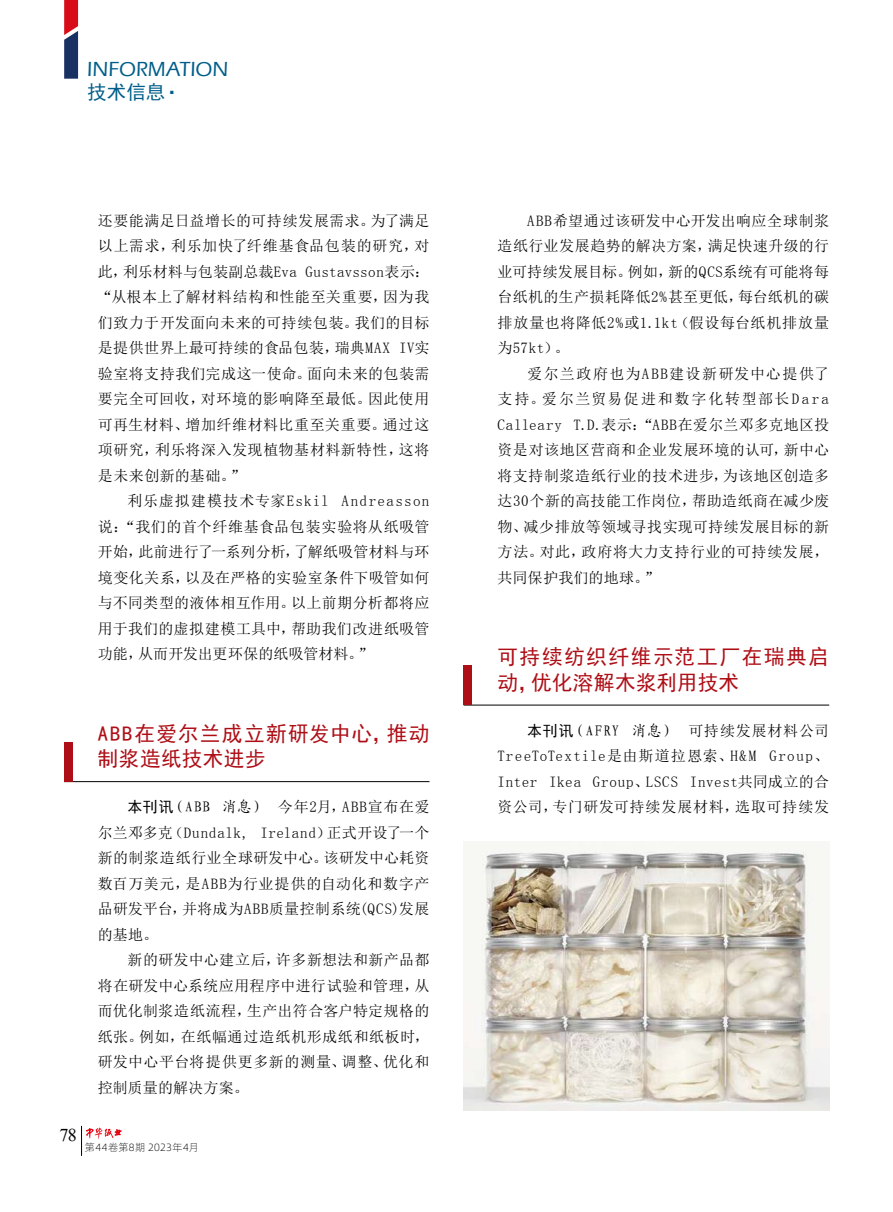
<style>
.page{position:relative;width:893px;height:1212px;background:#fff}
.page>*{position:absolute;margin:0;border:0;box-sizing:border-box;transform-origin:0 0}
.t1{font:21px/25.5px "Sim Hei";letter-spacing:.06em;color:#ae0e16}
.t2{font:500 21px "Eras ITC";color:#005e8a}
.t3{font:19.5px "Sim Hei";color:#005e8a}
.t4{font:18px "Times New Roman";color:#000}
.t5{font:15px/25.5px "Sim Sun";letter-spacing:.03em;color:#000;text-align:justify}
.t6{font:10.5px "Alibaba Pu Hui Ti 2 35 Thin";letter-spacing:.035em;color:#000}
.s1{font-size:21px}
.s2{font-family:"Sim Hei"}
.s3{font-family:"Kai Ti GB2312"}
</style>
<div class="page">
<hr style="left:64px;top:781px;width:365px;height:1px;background:#000">
<div style="left:64px;top:742px;width:8px;height:40px;background:#ae0e16"></div>
<hr style="left:464px;top:705px;width:365px;height:1px;background:#000">
<div style="left:463px;top:665px;width:9px;height:40px;background:#ae0e16"></div>
<img style="left:463px;top:841px;width:366px;height:270px">
<svg style="left:64px;top:0;width:14px;height:79px"></svg>
<hr style="left:81px;top:1126px;width:1px;height:30px;background:#000">
<svg style="left:96px;top:1127px;width:6px;height:6px"></svg>
<h1 class="t2" style="left:87px;top:58px;width:62px">INFORMATI</h1>
<h1 class="t2" style="left:196px;top:58px;width:32px">ON</h1>
<h2 class="t3" style="left:87px;top:82px;width:97px">技术信息<span class="s1">·</span></h2>
<p class="t5" style="left:98px;top:207px;width:333px">还要能满足日益增长的可持续发展需求。为了满足以上需求，利乐加快了纤维基食品包装的研究，对此，利乐材料与包装副总裁Eva Gustavsson表示：“从根本上了解材料结构和性能至关重要，因为我们致力于开发面向未来的可持续包装。我们的目标是提供世界上最可持续的食品包装，瑞典MAX IV实验室将支持我们完成这一使命。面向未来的包装需要完全可回收，对环境的影响降至最低。因此使用可再生材料、增加纤维材料比重至关重要。通过这项研究，利乐将深入发现植物基材料新特性，这将是未来创新的基础。”</p>
<p class="t5" style="left:98px;top:488px;width:333px;text-indent:30px">利乐虚拟建模技术专家Eskil Andreasson说：“我们的首个纤维基食品包装实验将从纸吸管开始，此前进行了一系列分析，了解纸吸管材料与环境变化关系，以及在严格的实验室条件下吸管如何与不同类型的液体相互作用。以上前期分析都将应用于我们的虚拟建模工具中，帮助我们改进纸吸管功能，从而开发出更环保的纸吸管材料。”</p>
<h1 class="t1" style="left:98px;top:721px;width:333px">ABB在爱尔兰成立新研发中心，推动制浆造纸技术进步</h1>
<p class="t5" style="left:98px;top:794px;width:333px;text-indent:30px"><span class="s2">本刊讯</span><span class="s3">（ABB 消息）</span> 今年2月，ABB宣布在爱尔兰邓多克（Dundalk, Ireland）正式开设了一个新的制浆造纸行业全球研发中心。该研发中心耗资数百万美元，是ABB为行业提供的自动化和数字产品研发平台，并将成为ABB质量控制系统(QCS)发展的基地。</p>
<p class="t5" style="left:98px;top:947px;width:333px;text-indent:30px">新的研发中心建立后，许多新想法和新产品都将在研发中心系统应用程序中进行试验和管理，从而优化制浆造纸流程，生产出符合客户特定规格的纸张。例如，在纸幅通过造纸机形成纸和纸板时，研发中心平台将提供更多新的测量、调整、优化和控制质量的解决方案。</p>
<p class="t4" style="left:59px;top:1123px;width:19px">78</p>
<p class="t6" style="left:85px;top:1139px;width:116px">第44卷第8期 2023年4月</p>
<p class="t5" style="left:498px;top:207px;width:333px;text-indent:30px">ABB希望通过该研发中心开发出响应全球制浆造纸行业发展趋势的解决方案，满足快速升级的行业可持续发展目标。例如，新的QCS系统有可能将每台纸机的生产损耗降低2%甚至更低，每台纸机的碳排放量也将降低2%或1.1kt（假设每台纸机排放量为57kt）。</p>
<p class="t5" style="left:498px;top:360px;width:333px;text-indent:30px">爱尔兰政府也为ABB建设新研发中心提供了支持。爱尔兰贸易促进和数字化转型部长Dara Calleary T.D.表示：“ABB在爱尔兰邓多克地区投资是对该地区营商和企业发展环境的认可，新中心将支持制浆造纸行业的技术进步，为该地区创造多达30个新的高技能工作岗位，帮助造纸商在减少废物、减少排放等领域寻找实现可持续发展目标的新方法。对此，政府将大力支持行业的可持续发展，共同保护我们的地球。”</p>
<h1 class="t1" style="left:498px;top:644px;width:333px">可持续纺织纤维示范工厂在瑞典启动，优化溶解木浆利用技术</h1>
<p class="t5" style="left:498px;top:717px;width:333px;text-indent:30px"><span class="s2">本刊讯</span><span class="s3">（AFRY 消息）</span> 可持续发展材料公司TreeToTextile是由斯道拉恩索、H&amp;M Group、Inter Ikea Group、LSCS Invest共同成立的合资公司，专门研发可持续发展材料，选取可持续发</p>
</div>
